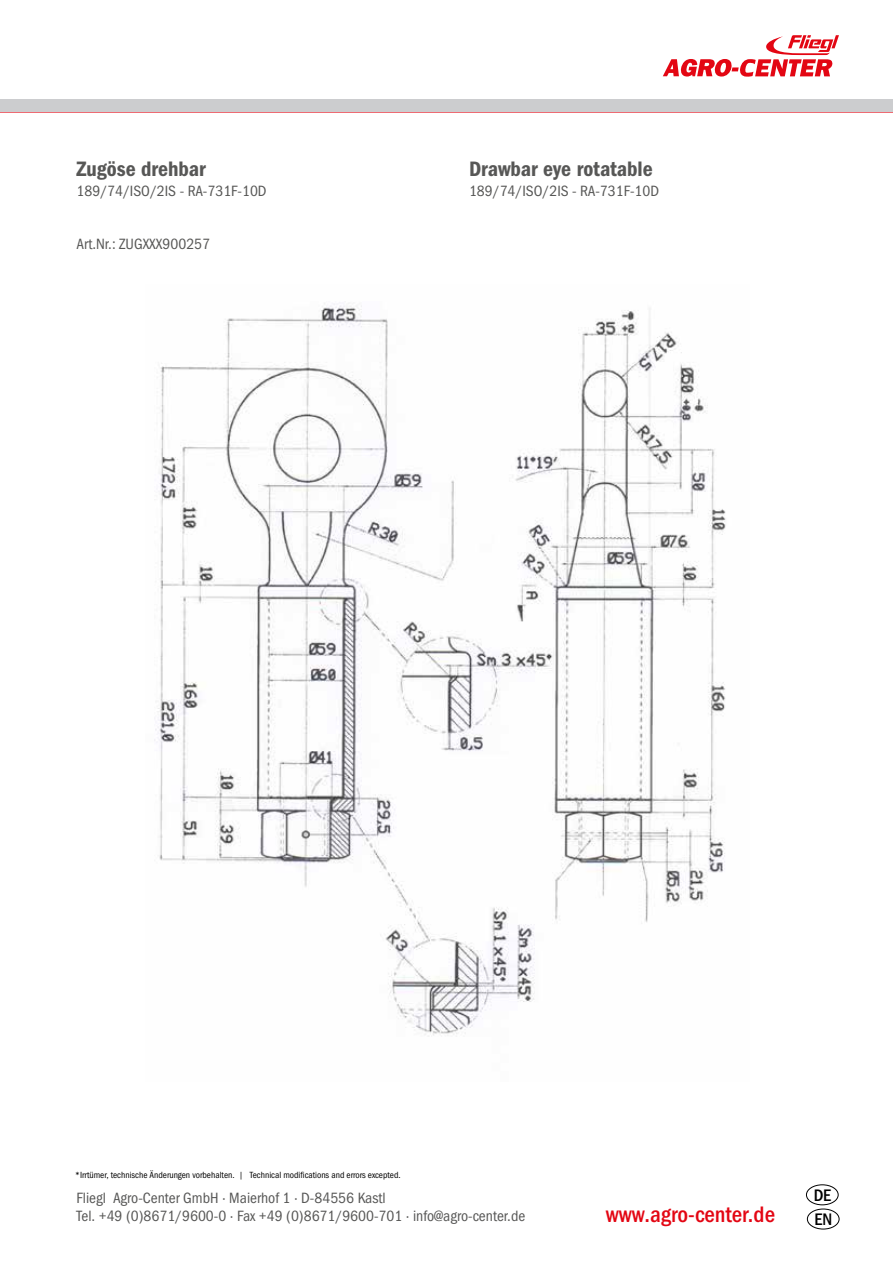
<style>
.page{position:relative;width:893px;height:1263px;background:#fff}
.page>*{position:absolute;margin:0;border:0;box-sizing:border-box;transform-origin:0 0}
.t1{font:22.5px "Franklin Gothic Medi Cond ITC";color:#e30613}
.t2{font:21px "Franklin Gothic Demi Cond ITC";color:#575756}
.t3{font:16.8px "Franklin Gothic Medi Cond ITC";color:#000}
.t4{font:15px/18px "Franklin Gothic Book Cond ITC";color:#575756}
.t5{font:9px "Franklin Gothic Book Cond ITC";color:#000}
</style>
<div class="page">
<div style="left:806px;top:1184px;width:33px;height:21px;border:1px solid #000;border-radius:50%"></div>
<hr style="left:0;top:111px;width:893px;height:2px;background:#e30613">
<div style="left:0;top:99px;width:893px;height:12px;background:#cccdcf"></div>
<svg style="left:663px;top:35px;width:176px;height:42px"></svg>
<div style="left:807px;top:1208px;width:33px;height:21px;border:1px solid #000;border-radius:50%"></div>
<img style="left:154px;top:303px;width:572px;height:734px">
<h2 class="t2" style="left:77px;top:157px;width:131px">Zugöse drehbar</h2>
<p class="t4" style="left:77px;top:182px;width:192px">189/74/ISO/2IS - RA-731F-10D</p>
<p class="t4" style="left:77px;top:235px;width:135px">Art.Nr.: ZUGXXX900257</p>
<h2 class="t2" style="left:469px;top:157px;width:185px">Drawbar eye rotatable</h2>
<p class="t4" style="left:469px;top:182px;width:192px">189/74/ISO/2IS - RA-731F-10D</p>
<p class="t5" style="left:75px;top:1169px;width:327px">*Irrtümer, technische Änderungen vorbehalten. | Technical modifications and errors excepted.</p>
<p class="t4" style="left:77px;top:1189px;width:450px">Fliegl Agro-Center GmbH · Maierhof 1 · D-84556 Kastl<br>Tel. +49 (0)8671/9600-0 · Fax +49 (0)8671/9600-701 · info@agro-center.de</p>
<p class="t3" style="left:814px;top:1185px;width:19px">DE</p>
<h1 class="t1" style="left:606px;top:1201px;width:171px">www.agro-center.de</h1>
<p class="t3" style="left:815px;top:1209px;width:19px">EN</p>
</div>
